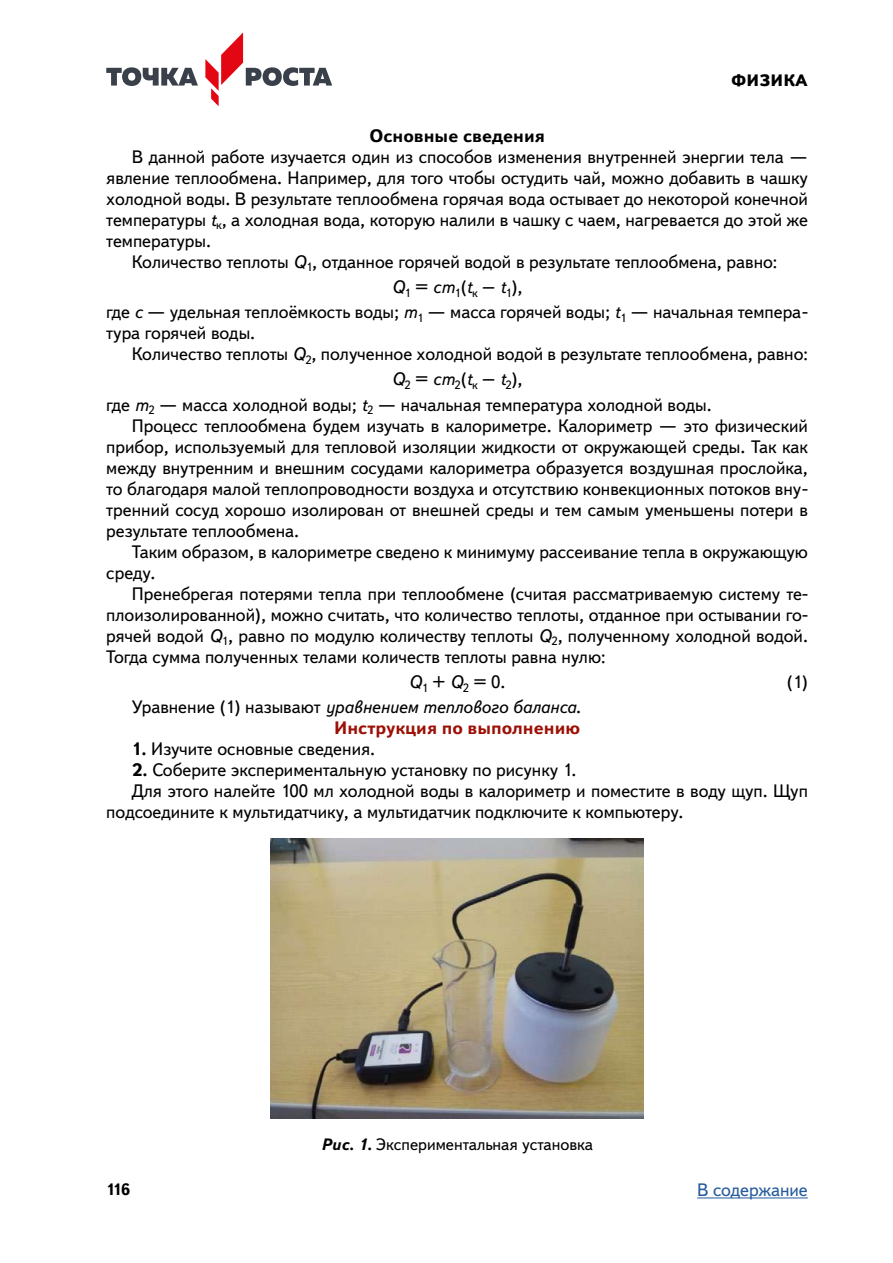
<style>
.page{position:relative;width:893px;height:1263px;background:#fff}
.page>*{position:absolute;margin:0;border:0;box-sizing:border-box;transform-origin:0 0}
.t1{font:18px/21px "Textbook New";color:#000}
.t2{font:italic 18px/21px "Textbook New";color:#000;text-align:right}
.t3{font:700 18px "Textbook New";color:#000}
.t4{font:18px "Textbook New";color:#275b9b}
.t5{font:16.5px "Textbook New";color:#000}
.t6{font:800 16.5px "Textbook New";letter-spacing:.01em;color:#000}
.t7{font:700 16.5px "Textbook New";color:#000}
.s1{font-style:italic}
.s2{font-style:normal}
.s3{font-weight:700;font-style:normal;color:#9c1006}
.s4{font-weight:700}
.s5{font-weight:700;font-style:italic}
</style>
<div class="page">
<hr style="left:697px;top:1197px;width:111px;height:1px;background:#275b9b">
<svg style="left:106px;top:67px;width:92px;height:19px"></svg>
<svg style="left:205px;top:32px;width:127px;height:74px"></svg>
<img style="left:271px;top:839px;width:372px;height:279px">
<p class="t6" style="left:731px;top:70px;width:78px">ФИЗИКА</p>
<p class="t3" style="left:369px;top:124px;width:177px">Основные сведения</p>
<p class="t1" style="left:132px;top:146px;width:678px">В данной работе изучается один из способов изменения внутренней энергии тела —</p>
<p class="t1" style="left:106px;top:167px;width:703px">явление теплообмена. Например, для того чтобы остудить чай, можно добавить в чашку</p>
<p class="t1" style="left:106px;top:188px;width:703px">холодной воды. В результате теплообмена горячая вода остывает до некоторой конечной</p>
<p class="t1" style="left:106px;top:209px;width:703px">температуры <span class="s1">t</span><sub>к</sub>, а холодная вода, которую налили в чашку с чаем, нагревается до этой же</p>
<p class="t1" style="left:106px;top:230px;width:106px">температуры.</p>
<p class="t1" style="left:132px;top:251px;width:647px">Количество теплоты <span class="s1">Q</span><sub>1</sub>, отданное горячей водой в результате теплообмена, равно:</p>
<p class="t1" style="left:106px;top:274px;width:703px;line-height:25.2px;text-align:center"><span class="s1">Q</span><sub>1</sub> = <span class="s1">cm</span><sub>1</sub>(<span class="s1">t</span><sub>к</sub> – <span class="s1">t</span><sub>1</sub>),<br>где <span class="s1">c</span> — удельная теплоёмкость воды; <span class="s1">m</span><sub>1</sub> — масса горячей воды; <span class="s1">t</span><sub>1</sub> — начальная темпера-</p>
<p class="t1" style="left:132px;top:322px;width:678px;text-indent:-26px">тура горячей воды.<br>Количество теплоты <span class="s1">Q</span><sub>2</sub>, полученное холодной водой в результате теплообмена, равно:</p>
<p class="t1" style="left:106px;top:366px;width:607px;line-height:25.2px;text-indent:285px"><span class="s1">Q</span><sub>2</sub> = <span class="s1">cm</span><sub>2</sub>(<span class="s1">t</span><sub>к</sub> – <span class="s1">t</span><sub>2</sub>),<br>где <span class="s1">m</span><sub>2</sub> — масса холодной воды; <span class="s1">t</span><sub>2</sub> — начальная температура холодной воды.</p>
<p class="t1" style="left:106px;top:415px;width:703px;text-align:justify;text-indent:26px">Процесс теплообмена будем изучать в калориметре. Калориметр — это физический прибор, используемый для тепловой изоляции жидкости от окружающей среды. Так как между внутренним и внешним сосудами калориметра образуется воздушная прослойка, то благодаря малой теплопроводности воздуха и отсутствию конвекционных потоков вну&shy;тренний сосуд хорошо изолирован от внешней среды и тем самым уменьшены потери в результате теплообмена.</p>
<p class="t1" style="left:106px;top:541px;width:703px;text-indent:26px">Таким образом, в калориметре сведено к минимуму рассеивание тепла в окружающую среду.</p>
<p class="t1" style="left:106px;top:583px;width:703px;text-align:justify;text-indent:26px">Пренебрегая потерями тепла при теплообмене (считая рассматриваемую систему те&shy;плоизолированной), можно считать, что количество теплоты, отданное при остывании го&shy;рячей водой <span class="s1">Q</span><sub>1</sub>, равно по модулю количеству теплоты <span class="s1">Q</span><sub>2</sub>, полученному холодной водой.<br>Тогда сумма полученных телами количеств теплоты равна нулю:</p>
<p class="t1" style="left:409px;top:671px;width:98px"><span class="s1">Q</span><sub>1</sub> +<span class="s1">Q</span><sub>2</sub> =0.</p>
<p class="t1" style="left:787px;top:671px;width:22px">(1)</p>
<p class="t2" style="left:132px;top:696px;width:451px"><span class="s2">Уравнение (1) называют</span> уравнением теплового баланса<span class="s2">.<br></span><span class="s3">Инструкция по выполнению</span></p>
<p class="t1" style="left:132px;top:738px;width:245px"><span class="s4">1.</span> Изучите основные сведения.</p>
<p class="t1" style="left:132px;top:759px;width:446px"><span class="s4">2.</span> Соберите экспериментальную установку по рисунку 1.</p>
<p class="t1" style="left:132px;top:780px;width:678px">Для этого налейте 100 мл холодной воды в калориметр и поместите в воду щуп. Щуп</p>
<p class="t1" style="left:106px;top:801px;width:578px">подсоедините к мультидатчику, а мультидатчик подключите к компьютеру.</p>
<p class="t5" style="left:321px;top:1135px;width:274px"><span class="s5">Рис. 1.</span> Экспериментальная установка</p>
<p class="t7" style="left:106px;top:1179px;width:26px">116</p>
<p class="t4" style="left:697px;top:1179px;width:112px">В содержание</p>
</div>
